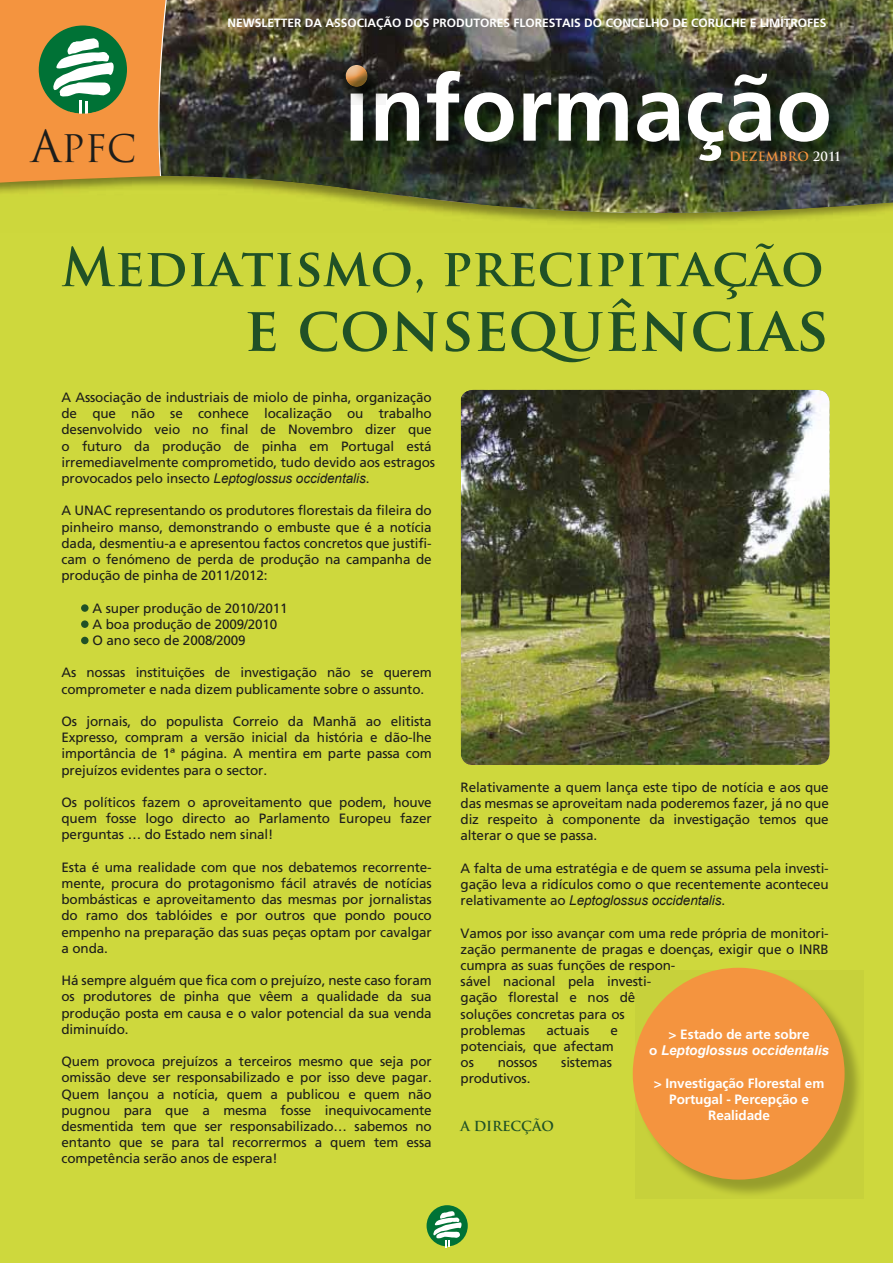
<style>
.page{position:relative;width:893px;height:1263px;background:#ced83d}
.page>*{position:absolute;margin:0;border:0;box-sizing:border-box;transform-origin:0 0}
.t1{font:700 91.5px "Frutiger";color:#fff}
.t2{font:700 60.6px "Trajan Pro";color:#205126}
.t3{font:700 51.6px "Trajan Pro";color:#205126}
.t4{font:37.05px "Trajan Pro";color:#1d1d1b}
.t5{font:13.5px/16.2px "Frutiger";letter-spacing:-.01em;color:#1d1d1b;text-align:justify}
.t6{font:italic 13.5px "Arial";letter-spacing:-.005em;color:#1d1d1b}
.t7{font:700 13.5px/16.2px "Frutiger";letter-spacing:-.005em;color:#fff;text-align:center}
.t8{font:italic 700 13.5px "Arial";letter-spacing:-.005em;color:#fff}
.t9{font:700 13.5px "Trajan Pro";letter-spacing:-.01em;color:#205126}
.t10{font:700 12.45px "Trajan Pro";letter-spacing:.01em;color:#f4943f}
.t11{font:700 12px "Frutiger";color:#fff}
.s1{font-size:43.2px}
.s2{color:#fff}
.s3{font-family:"Frutiger";font-style:normal}
</style>
<div class="page">
<div style="left:427px;top:1205px;width:41px;height:41px;background:#007236;border-radius:50%"></div>
<svg style="left:432px;top:1211px;width:30px;height:36px"></svg>
<img style="left:154px;top:0;width:739px;height:220px">
<svg style="left:353px;top:74px;width:495px;height:106px;background:#252e20"></svg>
<svg style="left:348px;top:67px;width:38px;height:38px"></svg>
<svg style="left:344px;top:62px;width:24px;height:5px"></svg>
<svg style="left:344px;top:67px;width:24px;height:21px"></svg>
<svg style="left:0;top:0;width:167px;height:183px;background:#cc944a"></svg>
<svg style="left:635px;top:970px;width:226px;height:226px"></svg>
<div style="left:633px;top:968px;width:212px;height:211px;background:#f4943f;border-radius:50%"></div>
<img style="left:461px;top:390px;width:368px;height:375px">
<div style="left:81px;top:604px;width:8px;height:8px;background:#205126;border-radius:50%"></div>
<div style="left:81px;top:620px;width:8px;height:8px;background:#205126;border-radius:50%"></div>
<div style="left:81px;top:637px;width:8px;height:7px;background:#205126;border-radius:50%"></div>
<h3 class="t4" style="left:31px;top:125px;width:107px"><span class="s1">A</span>PFC</h3>
<p class="t11" style="left:228px;top:16px;width:600px">NEWSLETTER DA ASSOCIAÇÃO DOS PRODUTORES FLORESTAIS DO CONCELHO DE CORUCHE E LIMÍTROFES</p>
<h1 class="t1" style="left:344px;top:55px;width:490px">informação</h1>
<p class="t10" style="left:729px;top:148px;width:114px">DEZEMBRO <span class="s2">2011</span></p>
<h3 class="t3" style="left:61px;top:235px;width:764px">Mediatismo, precipitação</h3>
<h2 class="t2" style="left:244px;top:291px;width:586px">e consequências</h2>
<p class="t5" style="left:62px;top:389px;width:375px;text-align:left">A Associação de industriais de miolo de pinha, organização de que não se conhece localização ou trabalho desenvolvido veio no final de Novembro dizer que o futuro da produção de pinha em Portugal está irremediavelmente comprometido, tudo devido aos estragos</p>
<p class="t6" style="left:62px;top:469px;width:309px"><span class="s3">provocados pelo insecto</span> Leptoglossus occidentalis<span class="s3">.</span></p>
<p class="t5" style="left:62px;top:502px;width:372px">A UNAC representando os produtores florestais da fileira do pinheiro manso, demonstrando o embuste que é a notícia dada, desmentiu-a e apresentou factos concretos que justifi&shy;cam o fenómeno de perda de produção na campanha de produção de pinha de 2011/2012:</p>
<p class="t5" style="left:93px;top:600px;width:197px;text-align:left">A super produção de 2010/2011<br>A boa produção de 2009/2010<br>O ano seco de 2008/2009</p>
<p class="t5" style="left:62px;top:664px;width:372px">As nossas instituições de investigação não se querem comprometer e nada dizem publicamente sobre o assunto.</p>
<p class="t5" style="left:62px;top:713px;width:372px">Os jornais, do populista Correio da Manhã ao elitista Expresso, compram a versão inicial da história e dão-lhe importância de 1ª página. A mentira em parte passa com prejuízos evidentes para o sector.</p>
<p class="t5" style="left:62px;top:794px;width:372px">Os políticos fazem o aproveitamento que podem, houve quem fosse logo directo ao Parlamento Europeu fazer perguntas … do Estado nem sinal!</p>
<p class="t5" style="left:62px;top:859px;width:372px">Esta é uma realidade com que nos debatemos recorrente&shy;mente, procura do protagonismo fácil através de notícias bombásticas e aproveitamento das mesmas por jornalistas do ramo dos tablóides e por outros que pondo pouco empenho na preparação das suas peças optam por cavalgar a onda.</p>
<p class="t5" style="left:62px;top:972px;width:372px">Há sempre alguém que fica com o prejuízo, neste caso foram os produtores de pinha que vêem a qualidade da sua produção posta em causa e o valor potencial da sua venda diminuído.</p>
<p class="t5" style="left:62px;top:1053px;width:372px">Quem provoca prejuízos a terceiros mesmo que seja por omissão deve ser responsabilizado e por isso deve pagar.<br>Quem lançou a notícia, quem a publicou e quem não pugnou para que a mesma fosse inequivocamente desmentida tem que ser responsabilizado… sabemos no entanto que se para tal recorrermos a quem tem essa competência serão anos de espera!</p>
<p class="t5" style="left:461px;top:779px;width:370px">Relativamente a quem lança este tipo de notícia e aos que das mesmas se aproveitam nada poderemos fazer, já no que diz respeito à componente da investigação temos que alterar o que se passa.</p>
<p class="t5" style="left:461px;top:860px;width:370px">A falta de uma estratégia e de quem se assuma pela investi&shy;gação leva a ridículos como o que recentemente aconteceu</p>
<p class="t6" style="left:461px;top:892px;width:266px"><span class="s3">relativamente ao</span> Leptoglossus occidentalis<span class="s3">.</span></p>
<p class="t5" style="left:461px;top:925px;width:370px;text-align:left">Vamos por isso avançar com uma rede própria de monitori&shy;zação permanente de pragas e doenças, exigir que o INRB cumpra as suas funções de respon-<br>sável nacional pela investi-<br>gação florestal e nos dê<br>soluções concretas para os<br>problemas</p>
<p class="t5" style="left:547px;top:1022px;width:44px">actuais</p>
<p class="t5" style="left:461px;top:1022px;width:159px;text-align:left;text-indent:150px">e potenciais, que afectam os</p>
<p class="t7" style="left:669px;top:1026px;width:142px">&gt; Estado de arte sobre</p>
<p class="t8" style="left:649px;top:1042px;width:181px"><span class="s3">o</span> Leptoglossus occidentalis</p>
<p class="t7" style="left:654px;top:1075px;width:172px">&gt; Investigação Florestal em<br>Portugal - Percepção e<br>Realidade</p>
<p class="t5" style="left:498px;top:1054px;width:41px">nossos</p>
<p class="t5" style="left:561px;top:1054px;width:52px">sistemas</p>
<p class="t5" style="left:461px;top:1070px;width:71px">produtivos.</p>
<p class="t9" style="left:461px;top:1117px;width:95px">A DIRECÇÃO</p>
</div>
